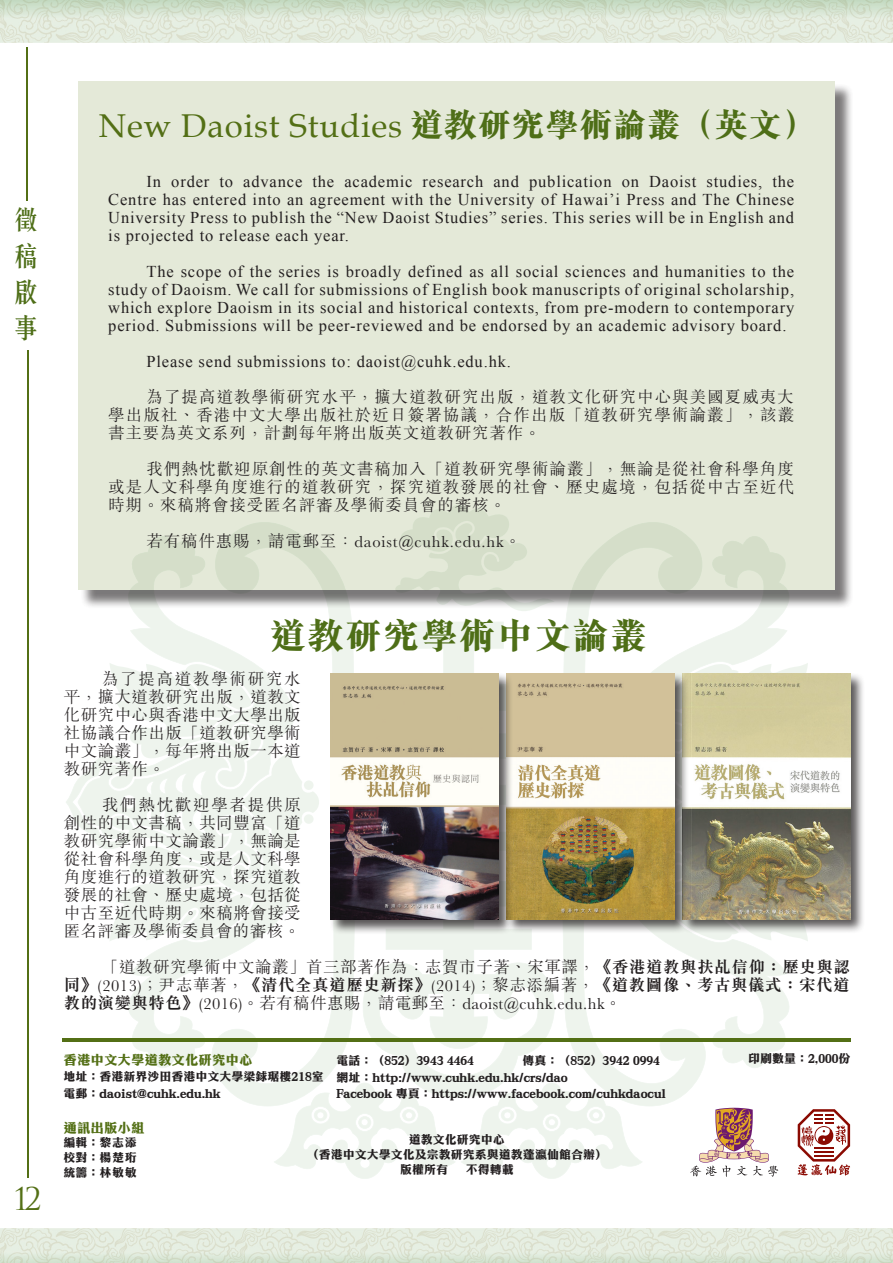
<style>
.page{position:relative;width:893px;height:1263px;background:#fff}
.page>*{position:absolute;margin:0;border:0;box-sizing:border-box;transform-origin:0 0}
.t1{font:800 36px "M Sung HK";letter-spacing:.05em;color:#4e6e17}
.t2{font:33px "Book Antiqua";letter-spacing:.025em;color:#536f15}
.t3{font:30px "Helios S Si";color:#536f15}
.t4{font:500 27px/36px "C Song 3 HK";color:#4e6e17;text-align:justify}
.t5{font:16.5px/18px "Times New Roman";letter-spacing:.05em;color:#231f20;text-align:justify}
.t6{font:300 16.5px/18px "M Sung HK";letter-spacing:.03em;color:#231f20;text-align:justify}
.t7{font:300 16.5px "M Sung HK";letter-spacing:.05em;color:#231f20}
.t8{font:900 13.5px "M Sung Gold HK";color:#536f15}
.t9{font:900 12px "M Sung Gold HK";color:#231f20}
.s1{font-family:"M Sung HK";font-weight:800;color:#4e6e17}
.s2{font-weight:700}
</style>
<div class="page">
<img style="left:0;top:0;width:893px;height:42px">
<img style="left:0;top:1229px;width:893px;height:34px">
<svg style="left:274px;top:1106px;width:368px;height:73px"></svg>
<svg style="left:716px;top:609px;width:126px;height:459px"></svg>
<svg style="left:214px;top:609px;width:502px;height:497px"></svg>
<svg style="left:76px;top:609px;width:222px;height:459px"></svg>
<svg style="left:66px;top:663px;width:255px;height:278px"></svg>
<div style="left:304px;top:814px;width:10px;height:10px;background:#eef4ed;border-radius:50%"></div>
<hr style="left:62px;top:1039px;width:788px;height:3px;background:#536f15">
<div style="left:80px;top:84px;width:773px;height:525px;background:#231f20;opacity:.75"></div>
<div style="left:78px;top:81px;width:757px;height:509px;background:#e4e9d8"></div>
<svg style="left:690px;top:1108px;width:88px;height:69px"></svg>
<svg style="left:798px;top:1109px;width:52px;height:66px"></svg>
<div style="left:681px;top:672px;width:184px;height:262px;background:#231f20;opacity:.75"></div>
<img style="left:689px;top:674px;width:161px;height:245px">
<div style="left:505px;top:672px;width:184px;height:262px;background:#231f20;opacity:.75"></div>
<img style="left:514px;top:674px;width:160px;height:245px">
<div style="left:329px;top:673px;width:185px;height:261px;background:#231f20;opacity:.75"></div>
<img style="left:330px;top:674px;width:168px;height:245px">
<hr style="left:27px;top:47px;width:1px;height:154px;background:#536f15">
<hr style="left:28px;top:351px;width:1px;height:827px;background:#536f15">
<p class="t4" style="left:12px;top:202px;width:28px">徵稿啟事</p>
<p class="t2" style="left:99px;top:103px;width:718px">New Daoist Studies <span class="s1">道教研究學術論叢（英文）</span></p>
<p class="t5" style="left:108px;top:172px;width:687px;text-indent:38px">In order to advance the academic research and publication on Daoist studies, the Centre has entered into an agreement with the University of Hawai’i Press and The Chinese University Press to publish the “New Daoist Studies” series. This series will be in English and is projected to release each year.</p>
<p class="t5" style="left:108px;top:262px;width:687px;text-indent:38px">The scope of the series is broadly defined as all social sciences and humanities to the study of Daoism. We call for submissions of English book manuscripts of original scholarship, which explore Daoism in its social and historical contexts, from pre-modern to contemporary period. Submissions will be peer-reviewed and be endorsed by an academic advisory board.</p>
<p class="t5" style="left:147px;top:352px;width:366px">Please send submissions to: daoist@cuhk.edu.hk.</p>
<p class="t6" style="left:108px;top:387px;width:687px;text-indent:38px">為了提高道教學術研究水平，擴大道教研究出版，道教文化研究中心與美國夏威夷大學出版社、香港中文大學出版社於近日簽署協議，合作出版「道教研究學術論叢」，該叢書主要為英文系列，計劃每年將出版英文道教研究著作。</p>
<p class="t6" style="left:108px;top:459px;width:687px;text-indent:38px">我們熱忱歡迎原創性的英文書稿加入「道教研究學術論叢」，無論是從社會科學角度或是人文科學角度進行的道教研究，探究道教發展的社會、歷史處境，包括從中古至近代時期。來稿將會接受匿名評審及學術委員會的審核。</p>
<p class="t7" style="left:147px;top:529px;width:376px">若有稿件惠賜，請電郵至：daoist@cuhk.edu.hk。</p>
<p class="t3" style="left:14px;top:1181px;width:30px">12</p>
<p class="t1" style="left:270px;top:617px;width:378px">道教研究學術中文論叢</p>
<p class="t6" style="left:64px;top:669px;width:239px;text-indent:38px">為了提高道教學術研究水平，擴大道教研究出版，道教文化研究中心與香港中文大學出版社協議合作出版「道教研究學術中文論叢」，每年將出版一本道教研究著作。</p>
<p class="t6" style="left:64px;top:795px;width:239px;text-indent:38px">我們熱忱歡迎學者提供原創性的中文書稿，共同豐富「道教研究學術中文論叢」，無論是從社會科學角度，或是人文科學角度進行的道教研究，探究道教發展的社會、歷史處境，包括從中古至近代時期。來稿將會接受匿名評審及學術委員會的審核。</p>
<p class="t6" style="left:64px;top:957px;width:788px;text-indent:38px">「道教研究學術中文論叢」首三部著作為：志賀市子著、宋軍譯，<span class="s2">《香港道教與扶乩信仰：歷史與認同》</span>(2013)；尹志華著，<span class="s2">《清代全真道歷史新探》</span>(2014)；黎志添編著，<span class="s2">《道教圖像、考古與儀式：宋代道教的演變與特色》</span>(2016)。若有稿件惠賜，請電郵至：daoist@cuhk.edu.hk。</p>
<p class="t8" style="left:64px;top:1053px;width:190px">香港中文大學道教文化研究中心</p>
<p class="t9" style="left:64px;top:1071px;width:262px">地址：香港新界沙田香港中文大學梁銶琚樓218室</p>
<p class="t9" style="left:64px;top:1087px;width:159px">電郵：daoist@cuhk.edu.hk</p>
<p class="t8" style="left:64px;top:1121px;width:82px">通訊出版小組</p>
<p class="t9" style="left:64px;top:1136px;width:75px">編輯：黎志添</p>
<p class="t9" style="left:64px;top:1151px;width:75px">校對：楊楚珩</p>
<p class="t9" style="left:64px;top:1166px;width:75px">統籌：林敏敏</p>
<p class="t9" style="left:336px;top:1055px;width:139px">電話：（852）3943 4464</p>
<p class="t9" style="left:336px;top:1071px;width:233px">網址：http://www.cuhk.edu.hk/crs/dao</p>
<p class="t9" style="left:336px;top:1088px;width:331px">Facebook 專頁：https://www.facebook.com/cuhkdaocul</p>
<p class="t9" style="left:522px;top:1055px;width:139px">傳真：（852）3942 0994</p>
<p class="t9" style="left:409px;top:1134px;width:97px">道教文化研究中心</p>
<p class="t9" style="left:307px;top:1149px;width:301px">（香港中文大學文化及宗教研究系與道教蓬瀛仙館合辦）</p>
<p class="t9" style="left:400px;top:1164px;width:49px">版權所有</p>
<p class="t9" style="left:466px;top:1164px;width:49px">不得轉載</p>
<p class="t9" style="left:748px;top:1053px;width:104px">印刷數量：2,000份</p>
</div>
